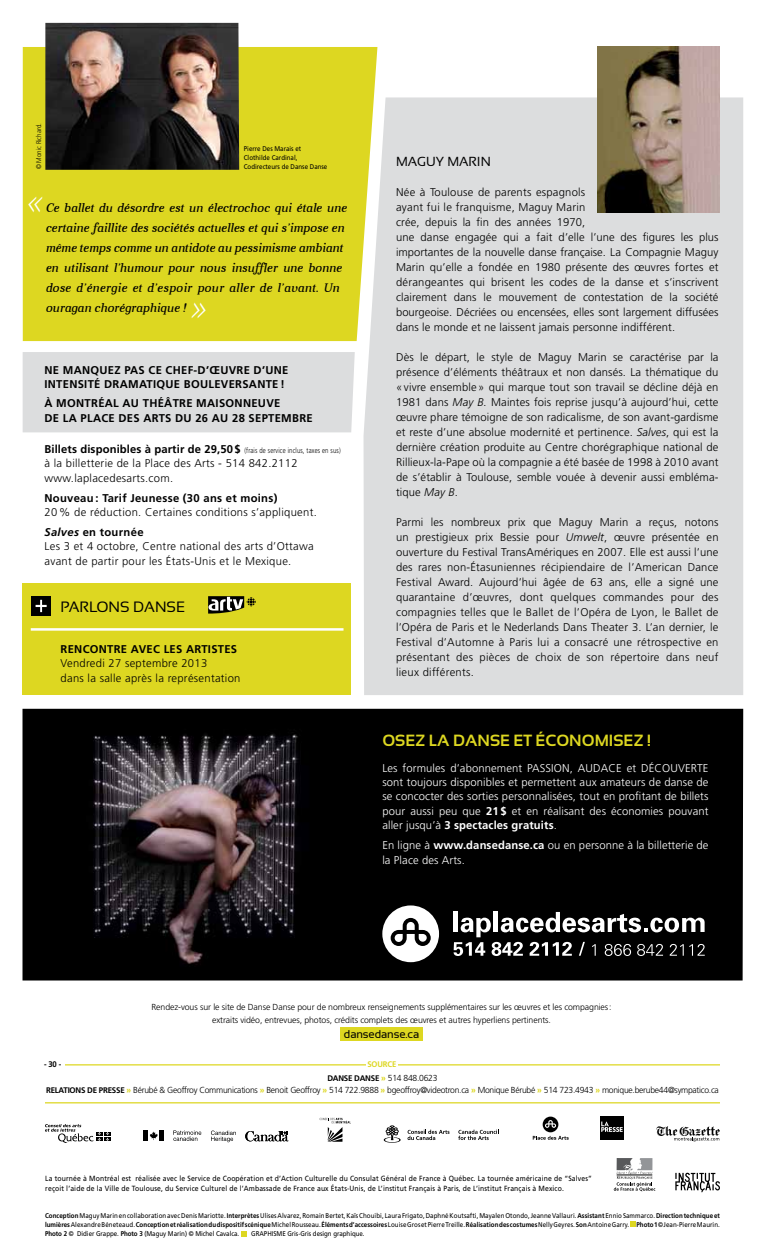
<style>
.page{position:relative;width:765px;height:1260px;background:#fff}
.page>*{position:absolute;margin:0;border:0;box-sizing:border-box;transform-origin:0 0}
.t1{font:700 16.25px "Sansation";color:#ddd721}
.t2{font:15px "Sansation";letter-spacing:-.035em;color:#000}
.t3{font:13.12px "Sansation";color:#000}
.t4{font:italic 12.5px/20px "Aver";color:#000}
.t5{font:300 11.25px/15px "Frutiger";letter-spacing:.01em;color:#000}
.t6{font:300 11.25px/14.4px "Frutiger";letter-spacing:.01em;color:#fff;text-align:justify}
.t7{font:700 11.25px/13.8px "Frutiger";letter-spacing:.025em;color:#000}
.t8{font:11.25px "Sansation";letter-spacing:-.01em;color:#000}
.t9{font:300 8.75px/12.5px "Frutiger";letter-spacing:-.01em;color:#000;text-align:center}
.t10{font:300 8.75px/12.5px "Frutiger";letter-spacing:-.03em;color:#000;text-align:center}
.t11{font:700 8.12px "Frutiger";color:#ddd721;scale:.95 1}
.t12{font:700 8.12px "Frutiger";color:#000;scale:.95 1}
.t13{font:7.5px/9.4px "Frutiger";letter-spacing:.02em;color:#000;scale:.91 1}
.t14{font:6.88px/9.4px "Frutiger";color:#000;scale:.9 1}
.t15{font:300 6.88px "Frutiger";color:#000;scale:.9 1}
.s1{font-weight:700}
.s2{font-size:7.5px}
.s3{font-weight:700;font-style:italic}
.s4{font-style:italic}
.s5{font-weight:700;font-size:8.12px}
.s6{font-weight:700;color:#ddd721}
</style>
<div class="page">
<div style="left:23px;top:352px;width:332px;height:80px;background:#dcddde"></div>
<div style="left:364px;top:97px;width:379px;height:598px;background:#dcddde"></div>
<div style="left:23px;top:47px;width:354px;height:294px;background:#ddd721"></div>
<hr style="left:45px;top:1064px;width:675px;height:1px;background:#ddd721">
<hr style="left:45px;top:1102px;width:675px;height:1px;background:#ddd721">
<div style="left:366px;top:1061px;width:32px;height:9px;background:#fff"></div>
<div style="left:44px;top:1060px;width:21px;height:9px;background:#fff"></div>
<div style="left:341px;top:1027px;width:82px;height:14px;background:#ddd721"></div>
<img style="left:22px;top:709px;width:721px;height:272px">
<div style="left:382px;top:905px;width:57px;height:57px;background:#fff;border-radius:50%"></div>
<svg style="left:391px;top:918px;width:40px;height:28px"></svg>
<svg style="left:454px;top:912px;width:251px;height:44px"></svg>
<img style="left:45px;top:23px;width:194px;height:147px">
<img style="left:598px;top:47px;width:121px;height:165px">
<div style="left:23px;top:583px;width:328px;height:112px;background:#ddd721"></div>
<hr style="left:31px;top:628px;width:313px;height:3px;background:#fff">
<div style="left:31px;top:596px;width:20px;height:20px;background:#000"></div>
<svg style="left:36px;top:600px;width:11px;height:12px"></svg>
<svg style="left:630px;top:1222px;width:5px;height:5px"></svg>
<svg style="left:242px;top:1231px;width:5px;height:5px"></svg>
<svg style="left:245px;top:1131px;width:44px;height:10px"></svg>
<svg style="left:211px;top:1131px;width:25px;height:11px"></svg>
<svg style="left:173px;top:1130px;width:28px;height:11px"></svg>
<div style="left:143px;top:1131px;width:5px;height:10px;background:#000"></div>
<div style="left:159px;top:1131px;width:5px;height:10px;background:#000"></div>
<svg style="left:150px;top:1132px;width:8px;height:8px"></svg>
<svg style="left:45px;top:1124px;width:66px;height:19px"></svg>
<svg style="left:383px;top:1125px;width:18px;height:18px"></svg>
<svg style="left:458px;top:1130px;width:41px;height:10px"></svg>
<svg style="left:408px;top:1130px;width:42px;height:10px"></svg>
<svg style="left:320px;top:1118px;width:31px;height:24px"></svg>
<div style="left:600px;top:1116px;width:24px;height:24px;background:#000"></div>
<svg style="left:601px;top:1122px;width:22px;height:10px"></svg>
<svg style="left:656px;top:1126px;width:64px;height:15px"></svg>
<div style="left:543px;top:1117px;width:15px;height:15px;background:#000;border-radius:50%"></div>
<svg style="left:545px;top:1120px;width:11px;height:8px"></svg>
<svg style="left:533px;top:1136px;width:36px;height:4px"></svg>
<svg style="left:208px;top:596px;width:48px;height:18px"></svg>
<svg style="left:675px;top:1173px;width:45px;height:19px"></svg>
<svg style="left:614px;top:1158px;width:41px;height:33px"></svg>
<svg style="left:192px;top:303px;width:15px;height:15px"></svg>
<svg style="left:27px;top:197px;width:15px;height:15px"></svg>
<p class="t15" style="left:35px;top:169px;width:53px;rotate:-90deg">© Monic Richard.</p>
<p class="t14" style="left:244px;top:143px;width:65px">Pierre Des Marais et<br>Clothilde Cardinal,</p>
<p class="t14" style="left:244px;top:162px;width:94px">Codirecteurs de Danse Danse</p>
<p class="t4" style="left:45px;top:198px;width:303px">Ce ballet du désordre est un électrochoc qui étale une certaine faillite des sociétés actuelles et qui s’impose en même temps comme un antidote au pessimisme ambiant en utilisant l’humour pour nous insuffler une bonne dose d’énergie et d’espoir pour aller de l’avant. Un ouragan chorégraphique !</p>
<p class="t7" style="left:44px;top:363px;width:185px">Ne manquez pas ce chef-d’œuvr</p>
<p class="t7" style="left:44px;top:363px;width:246px;text-indent:199px">e d’une intensité dramatique bouleversante !</p>
<p class="t7" style="left:44px;top:396px;width:270px;line-height:14.4px">À Montréal au Théâtre maisonneuve<br>de la Place des Arts du 26 au 28 septem bre</p>
<p class="t5" style="left:44px;top:442px;width:298px;line-height:14.4px"><span class="s1">Billets disponibles à partir de 29,50 $</span> <span class="s2">(frais de service inclus, taxes en sus) </span>à la billetterie de la Place des Arts - 514 842.2112 www.laplacedesarts.com.</p>
<p class="t7" style="left:44px;top:491px;width:234px">Nouveau : Tarif Jeunesse (30 ans et moins)</p>
<p class="t5" style="left:44px;top:502px;width:274px;line-height:20px">20 % de réduction. Certaines conditions s’appliquent.<br><span class="s3">Salves</span> <span class="s1">en tournée</span></p>
<p class="t5" style="left:44px;top:539px;width:271px;line-height:14.4px">Les 3 et 4 octobre, Centre national des arts d’Ottawa avant de partir pour les États-Unis et le Mexique.</p>
<h2 class="t2" style="left:61px;top:599px;width:124px">PARLON S DAN SE</h2>
<p class="t7" style="left:61px;top:642px;width:38px">RENCONT</p>
<p class="t7" style="left:114px;top:642px;width:57px">RE AVEC LES</p>
<p class="t7" style="left:186px;top:642px;width:23px">ARTISTES</p>
<p class="t5" style="left:61px;top:656px;width:181px;line-height:14.4px">Vendredi 27 septembre 2013<br>dans la salle après la représentation</p>
<p class="t3" style="left:396px;top:154px;width:22px">MAGU</p>
<p class="t3" style="left:436px;top:154px;width:32px">Y MARIN</p>
<p class="t5" style="left:396px;top:185px;width:324px">Née à Toulouse de parents espagnols<br>ayant fui le franquisme, Maguy Marin<br>crée, depuis la fin des années 1970,<br>une danse engagée qui a fait d’elle l’une des figures les plus importantes de la nouvelle danse française. La Compagnie Maguy Marin qu’elle a fondée en 1980 présente des œuvres fortes et dérangeantes qui brisent les codes de la danse et s’inscrivent clairement dans le mouvement de contestation de la société bourgeoise. Décriées ou encensées, elles sont largement diffusées dans le monde et ne laissent jamais personne indifférent.</p>
<p class="t5" style="left:396px;top:350px;width:324px;text-align:justify">Dès le départ, le style de Maguy Marin se caractérise par la présence d’éléments théâtraux et non dansés. La thématique du « vivre ensemble » qui marque tout son travail se décline déjà en 1981 dans <span class="s4">May B.</span> Maintes fois reprise jusqu’à aujourd’hui, cette œuvre phare témoigne de son radicalisme, de son avant-gardisme et reste d’une absolue modernité et pertinence. <span class="s4">Salves</span>, qui est la dernière création produite au Centre chorégraphique national de Rillieux-la-Pape où la compagnie a été basée de 1998 à 2010 avant de s’établir à Toulouse, semble vouée à devenir aussi embléma&shy;tique <span class="s4">May B</span>.</p>
<p class="t5" style="left:396px;top:515px;width:324px;text-align:justify">Parmi les nombreux prix que Maguy Marin a reçus, notons un prestigieux prix Bessie pour <span class="s4">Umwelt</span>, œuvre présentée en ouverture du Festival TransAmériques en 2007. Elle est aussi l’une des rares non-Étasuniennes récipiendaire de l’American Dance Festival Award. Aujourd’hui âgée de 63 ans, elle a signé une quarantaine d’œuvres, dont quelques commandes pour des compagnies telles que le Ballet de l’Opéra de Lyon, le Ballet de l’Opéra de Paris et le Nederlands Dans Theater 3. L’an dernier, le Festival d’Automne à Paris lui a consacré une rétrospective en présentant des pièces de choix de son répertoire dans neuf lieux différents.</p>
<h1 class="t1" style="left:382px;top:731px;width:271px">OSEZ LA DANSE ET ÉCONOMISEZ !</h1>
<p class="t6" style="left:382px;top:761px;width:328px">Les formules d’abonnement PASSION, AUDACE et DÉCOUVERTE sont toujours disponibles et permettent aux amateurs de danse de se concocter des sorties personnalisées, tout en profitant de billets pour aussi peu que <span class="s1">21 $</span> et en réalisant des économies pouvant aller jusqu’à <span class="s1">3 spectacles gratuits</span>.</p>
<p class="t6" style="left:382px;top:838px;width:328px">En ligne à <span class="s1">www.dansedanse.ca</span> ou en personne à la billetterie de la Place des Arts.</p>
<p class="t9" style="left:152px;top:1001px;width:462px">Rendez-vous sur le site de Danse Danse pour de nombreux renseignements supplémentaires sur les œuvres et les compagnies: extraits vidéo, entrevues, photos, crédits complets des œuvres et autres hyperliens pertinents.</p>
<p class="t8" style="left:344px;top:1028px;width:77px">DANSEDANSE.CA</p>
<p class="t12" style="left:44px;top:1059px;width:20px">- 30 -</p>
<p class="t11" style="left:368px;top:1059px;width:32px">source</p>
<p class="t10" style="left:46px;top:1071px;width:674px"><span class="s5">Danse Danse</span> <span class="s6">»</span> 514 848.0623<br><span class="s5">Relations de presse</span> <span class="s6">»</span> Bérubé &amp; Geoffroy Communications <span class="s6">»</span> Benoit Geoffroy <span class="s6">»</span> 514 722.9888 <span class="s6">»</span> bgeoffroy@videotron.ca <span class="s6">»</span> Monique Bérubé <span class="s6">»</span> 514 723.4943 <span class="s6">»</span> monique.berube44@sympatico.ca</p>
<p class="t13" style="left:45px;top:1174px;width:602px">La tournée à Montréal est réalisée avec le Service de Coopération et d’Action Culturelle du Consulat Général de France à Québec. La tournée américaine de “Salves” reçoit l’aide de la Ville de Toulouse, du Service Culturel de l’Ambassade de France aux États-Unis, de L’institut Français à Paris, de L’institut Français à Mexico.</p>
<p class="t14" style="left:45px;top:1210px;width:752px;text-align:justify"><span class="s1">Conception</span> Maguy Marin en collaboration avec Denis Mariotte. <span class="s1">Interprètes</span> Ulises Alvarez, Romain Bertet, Kaïs Chouibi, Laura Frigato, Daphné Koutsafti, Mayalen Otondo, Jeanne Vallauri. <span class="s1">Assistant</span> Ennio Sammarco. <span class="s1">Direction technique et lumières</span> Alexandre Béneteaud. <span class="s1">Conception et réalisation du dispositif scénique</span> Michel Rousseau. <span class="s1">Éléments d’accessoires</span> Louise Gros et Pierre Treille. <span class="s1">Réalisation des costumes</span> Nelly Geyres. <span class="s1">Son</span> Antoine Garry. <span class="s1">Photo 1</span> © Jean-Pierre Maurin.<br><span class="s1">Photo 2</span> © Didier Grappe. <span class="s1">Photo 3</span> (Maguy Marin) © Michel Cavalca.</p>
<p class="t14" style="left:251px;top:1229px;width:127px">GRAPHISME Gris-Gris design graphique.</p>
</div>
